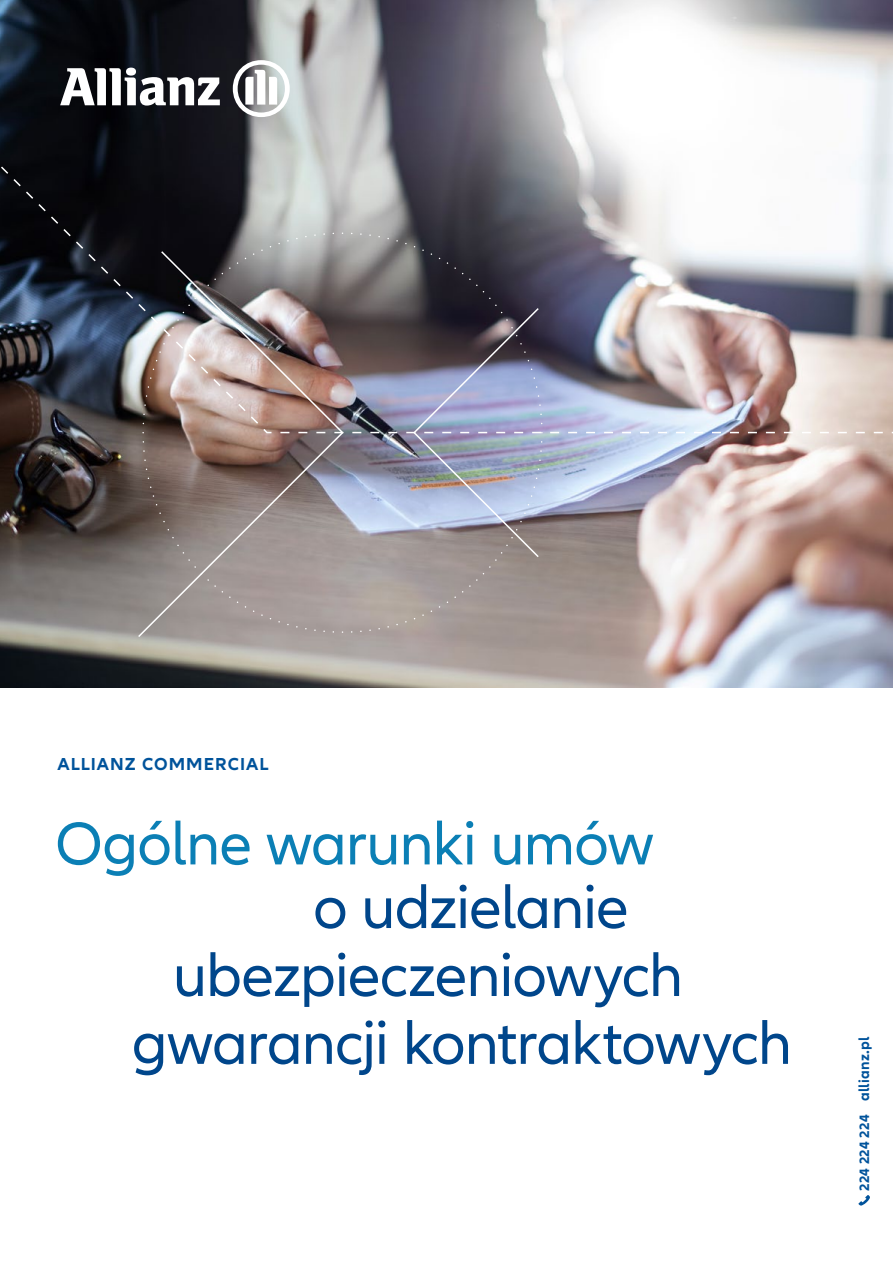
<style>
.page{position:relative;width:893px;height:1263px;background:#fff}
.page>*{position:absolute;margin:0;border:0;box-sizing:border-box;transform-origin:0 0}
.t1{font:62.4px "Allianz Neo";letter-spacing:-.02em;color:#00468b}
.t2{font:62.4px "Allianz Neo";letter-spacing:-.015em;color:#0b7fb5}
.t3{font:700 18px "Allianz Neo";letter-spacing:.06em;color:#00539b}
.t4{font:700 15px "Allianz Neo";letter-spacing:.015em;color:#00539b}
.s1{font-size:14.1px}
</style>
<div class="page">
<img style="left:0;top:0;width:893px;height:688px">
<svg style="left:858px;top:1195px;width:12px;height:11px"></svg>
<svg style="left:0;top:143px;width:893px;height:291px"></svg>
<svg style="left:137px;top:250px;width:208px;height:389px;background:#847f7e"></svg>
<img style="left:142px;top:232px;width:751px;height:402px">
<svg style="left:60px;top:68px;width:160px;height:38px"></svg>
<svg style="left:233px;top:60px;width:57px;height:57px"></svg>
<p class="t3" style="left:57px;top:754px;width:213px">ALLIANZ COMMERCIAL</p>
<p class="t2" style="left:55px;top:808px;width:600px">Ogólne warunki umów</p>
<p class="t1" style="left:313px;top:872px;width:317px">o udzielanie</p>
<p class="t1" style="left:173px;top:940px;width:511px">ubezpieczeniowych</p>
<p class="t1" style="left:132px;top:1007px;width:662px">gwarancji kontraktowych</p>
<p class="t4" style="left:855px;top:1191px;width:156px;rotate:-90deg"><span class="s1">224 224 224</span> allianz.pl</p>
</div>
